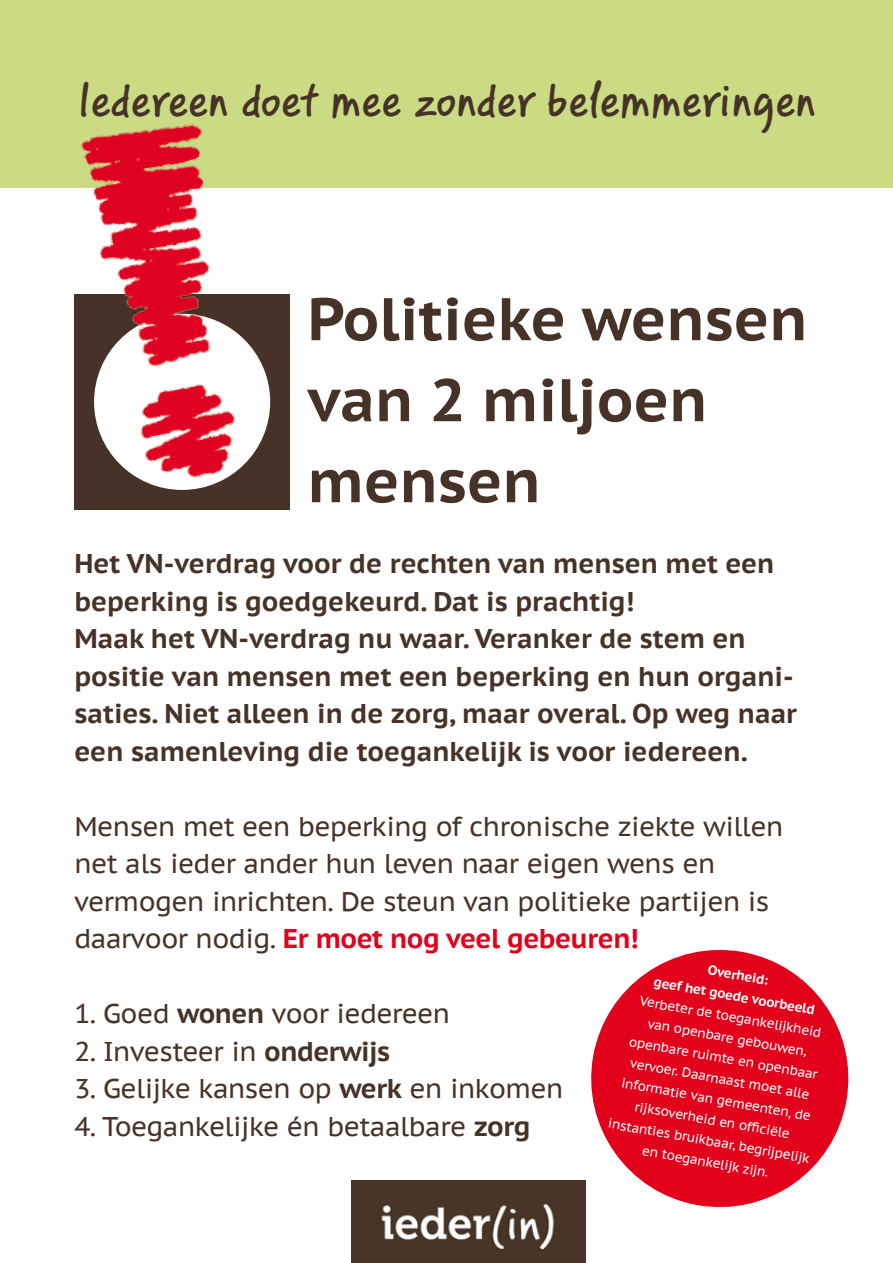
<style>
.page{position:relative;width:893px;height:1263px;background:#fff}
.page>*{position:absolute;margin:0;border:0;box-sizing:border-box;transform-origin:0 0}
.t1{font:700 60px/81px "PT Sans Caption";color:#473228}
.t2{font:500 49.5px "PF Reminder Pro";color:#473228}
.t3{font:27px/37.5px "PT Sans Caption";letter-spacing:-.02em;color:#473228}
.t4{font:700 27px/37.5px "PT Sans Caption";color:#473228}
.t5{font:13.35px/21px "PT Sans Caption";color:#fff;text-align:center}
.t6{font:700 13.35px/21px "PT Sans Caption";color:#fff;text-align:center}
.s1{font-weight:700;color:#e2001a}
.s2{font-weight:700}
</style>
<div class="page">
<div style="left:0;top:0;width:893px;height:187px;background:#cadb84"></div>
<div style="left:74px;top:294px;width:216px;height:216px;background:#473228"></div>
<svg style="left:591px;top:949px;width:258px;height:259px;fill:#e2001a"></svg>
<img style="left:57px;top:124px;width:228px;height:366px">
<img style="left:352px;top:1180px;width:234px;height:83px">
<h2 class="t2" style="left:77px;top:70px;width:739px">Iedereen doet mee zonder belemmeringen</h2>
<h1 class="t1" style="left:308px;top:277px;width:502px">Politieke wensen van 2 miljoen mensen</h1>
<p class="t4" style="left:74px;top:544px;width:724px">Het VN-verdrag voor de rechten van mensen met een beperking is goedgekeurd. Dat is prachtig!<br>Maak het VN-verdrag nu waar. Veranker de stem en positie van mensen met een beperking en hun organi&shy;saties. Niet alleen in de zorg, maar overal. Op weg naar een samenleving die toegankelijk is voor iedereen.</p>
<p class="t3" style="left:74px;top:807px;width:710px">Mensen met een beperking of chronische ziekte willen net als ieder ander hun leven naar eigen wens en vermogen inrichten. De steun van politieke partijen is daarvoor nodig. <span class="s1">Er moet nog veel gebeuren!</span></p>
<p class="t3" style="left:74px;top:994px;width:377px">1. Goed <span class="s2">wonen</span> voor iedereen</p>
<p class="t3" style="left:74px;top:1032px;width:317px">2. Investeer in <span class="s2">onderwijs</span></p>
<p class="t3" style="left:74px;top:1069px;width:491px">3. Gelijke kansen op <span class="s2">werk</span> en inkomen</p>
<p class="t3" style="left:74px;top:1107px;width:458px">4. Toegankelijke én betaalbare <span class="s2">zorg</span></p>
<p class="t6" style="left:659px;top:950px;width:165px;rotate:10deg">Overheid:<br>geef het goede voorbeeld</p>
<p class="t5" style="left:632px;top:988px;width:206px;rotate:10deg">Verbeter de toegankelijkheid van openbare gebouwen, openbare ruimte en openbaar vervoer. Daarnaast moet alle informatie van gemeenten, de rijksoverheid en offi ciële instanties bruikbaar, begrijpelijk en toegankelijk zijn.</p>
</div>
